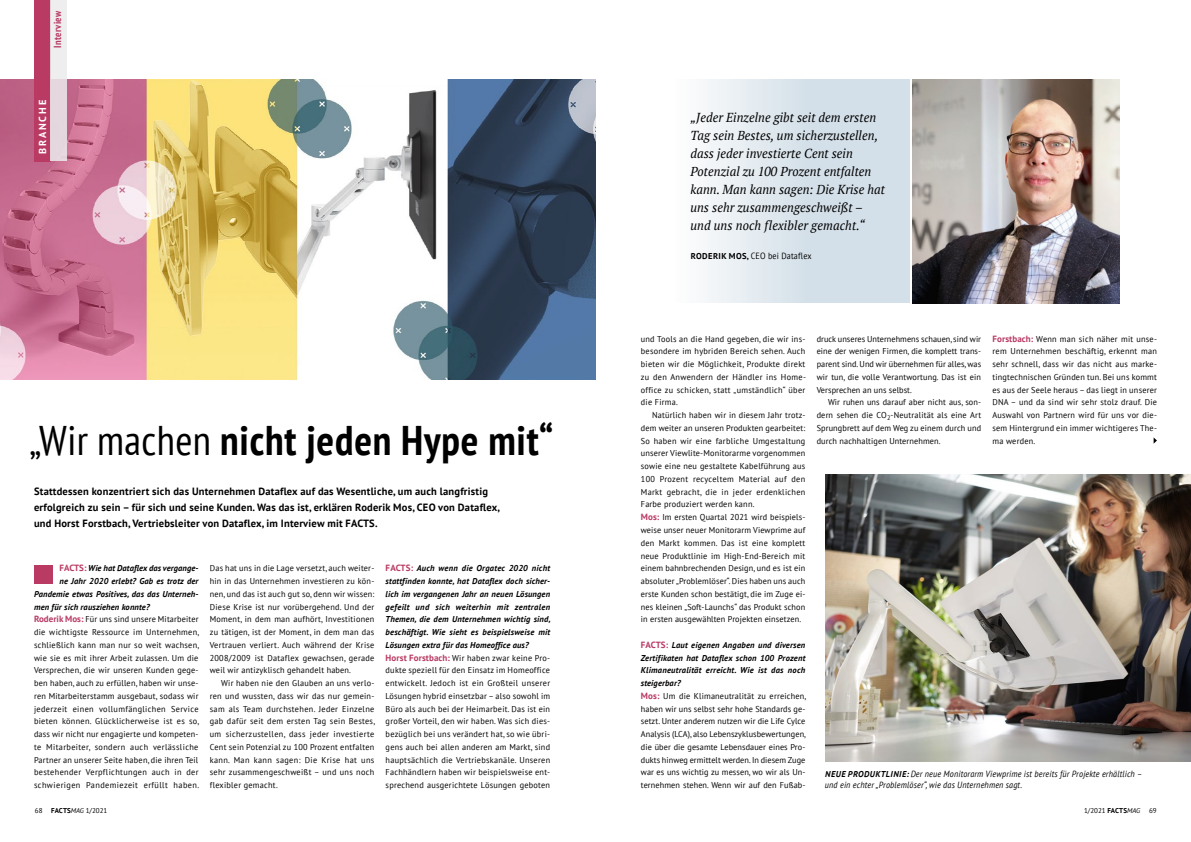
<style>
.page{position:relative;width:1191px;height:842px;background:#fff}
.page>*{position:absolute;margin:0;border:0;box-sizing:border-box;transform-origin:0 0}
.t1{font:700 condensed 41.4px "PT Sans";letter-spacing:.02em;color:#000}
.t2{font:italic 13px/18px "PT Serif";letter-spacing:.005em;color:#000;scale:.95 1}
.t3{font:700 10.5px/16px "PT Sans";letter-spacing:.02em;color:#000}
.t4{font:700 condensed 10.2px "PT Sans";letter-spacing:.03em;color:#b93a63}
.t5{font:700 10.2px "PT Sans";letter-spacing:.19em;color:#fff}
.t6{font:italic 9px/11px "PT Sans";letter-spacing:.02em;color:#000;scale:.9 1}
.t7{font:9px "PT Sans";letter-spacing:.02em;color:#000;scale:.9 1}
.t8{font:8.5px/12.8px "PT Sans";letter-spacing:.025em;color:#000;text-align:justify}
.t9{font:italic 700 8.5px "PT Sans";letter-spacing:.015em;color:#000}
.t10{font:8.5px "PT Sans";letter-spacing:.045em;color:#000}
.t11{font:8.5px "PT Sans";letter-spacing:.05em;color:#000}
.t12{font:7px "PT Sans";color:#000}
.s1{font-weight:400}
.s2{font-style:normal;font-size:9px;color:#b93a63}
.s3{font-weight:700;font-size:9px;color:#b93a63}
.s4{font-weight:700;font-style:italic}
.s5{font-weight:700;font-size:8.5px}
.s6{font-weight:700}
.s7{font-style:italic}
</style>
<div class="page">
<img style="left:0;top:79px;width:595px;height:301px">
<div style="left:34px;top:566px;width:18px;height:18px;background:#b93a63"></div>
<div style="left:667px;top:79px;width:242px;height:224px;background:linear-gradient(to right,#f8fafb,#c9d8e4)"></div>
<img style="left:912px;top:79px;width:207px;height:224px">
<svg style="left:1153px;top:437px;width:4px;height:7px"></svg>
<div style="left:34px;top:0;width:16px;height:161px;background:#b93a63"></div>
<div style="left:50px;top:0;width:17px;height:161px;background:linear-gradient(to bottom,#f0f4f4,#e2d1d8)"></div>
<img style="left:825px;top:474px;width:366px;height:288px">
<p class="t4" style="left:51px;top:48px;width:38px;rotate:-90deg">Interview</p>
<p class="t5" style="left:36px;top:154px;width:56px;rotate:-90deg">BRANCHE</p>
<h1 class="t1" style="left:29px;top:413px;width:525px"><span class="s1">„Wir machen</span> nicht jeden Hype mit“</h1>
<p class="t3" style="left:34px;top:483px;width:467px">Stattdessen konzentriert sich das Unternehmen Dataflex auf das Wesentliche, um auch langfristig erfolgreich zu sein – für sich und seine Kunden. Was das ist, erklären Roderik Mos, CEO von Dataflex, und Horst Forstbach, Vertriebsleiter von Dataflex, im Interview mit FACTS.</p>
<p class="t9" style="left:60px;top:563px;width:140px"><span class="s2">FACTS:</span> Wie hat Dataflex das vergange-</p>
<p class="t9" style="left:60px;top:575px;width:140px">ne Jahr 2020 erlebt? Gab es trotz der</p>
<p class="t9" style="left:34px;top:588px;width:166px">Pandemie etwas Positives, das das Unterneh-</p>
<p class="t9" style="left:34px;top:601px;width:117px">men für sich rausziehen konnte?</p>
<p class="t8" style="left:34px;top:613px;width:166px"><span class="s3">Roderik Mos:</span> Für uns sind unsere Mitarbeiter</p>
<p class="t8" style="left:34px;top:625px;width:167px">die wichtigste Ressource im Unternehmen,</p>
<p class="t8" style="left:34px;top:638px;width:167px">schließlich kann man nur so weit wachsen,</p>
<p class="t8" style="left:34px;top:651px;width:166px">wie sie es mit ihrer Arbeit zulassen. Um die</p>
<p class="t8" style="left:34px;top:664px;width:166px">Versprechen, die wir unseren Kunden gege-</p>
<p class="t8" style="left:34px;top:676px;width:166px">ben haben, auch zu erfüllen, haben wir unse-</p>
<p class="t8" style="left:34px;top:689px;width:166px">ren Mitarbeiterstamm ausgebaut, sodass wir</p>
<p class="t10" style="left:34px;top:703px;width:166px">jederzeit einen vollumfänglichen Service</p>
<p class="t8" style="left:34px;top:715px;width:167px">bieten können. Glücklicherweise ist es so,</p>
<p class="t8" style="left:34px;top:727px;width:166px">dass wir nicht nur engagierte und kompeten-</p>
<p class="t10" style="left:34px;top:741px;width:166px">te Mitarbeiter, sondern auch verlässliche</p>
<p class="t8" style="left:34px;top:753px;width:166px">Partner an unserer Seite haben, die ihren Teil</p>
<p class="t10" style="left:34px;top:767px;width:166px">bestehender Verpflichtungen auch in der</p>
<p class="t11" style="left:34px;top:780px;width:167px">schwierigen Pandemiezeit erfüllt haben.</p>
<p class="t8" style="left:210px;top:562px;width:166px">Das hat uns in die Lage versetzt, auch weiter&shy;hin in das Unternehmen investieren zu kön&shy;nen, und das ist auch gut so, denn wir wissen:<br>Diese Krise ist nur vorübergehend. Und der Moment, in dem man aufhört, Investitionen zu tätigen, ist der Moment, in dem man das Vertrauen verliert. Auch während der Krise 2008/2009 ist Dataflex gewachsen, gerade weil wir antizyklisch gehandelt haben.</p>
<p class="t8" style="left:210px;top:676px;width:167px;text-indent:11px">Wir haben nie den Glauben an uns verlo&shy;ren und wussten, dass wir das nur gemein&shy;sam als Team durchstehen. Jeder Einzelne gab dafür seit dem ersten Tag sein Bestes, um sicherzustellen, dass jeder investierte Cent sein Potenzial zu 100 Prozent entfalten kann. Man kann sagen: Die Krise hat uns sehr zusammengeschweißt – und uns noch flexibler gemacht.</p>
<p class="t8" style="left:386px;top:562px;width:166px;text-align:left"><span class="s3">FACTS:</span> <span class="s4">Auch wenn die Orgatec 2020 nicht stattfinden konnte, hat Dataflex doch sicher&shy;lich im vergangenen Jahr an neuen Lösungen gefeilt und sich weiterhin mit zentralen Themen, die dem Unternehmen wichtig sind, beschäftigt. Wie sieht es beispielsweise mit Lösungen extra für das Homeoffice aus?<br></span><span class="s3">Horst Forstbach:</span> Wir haben zwar keine Pro&shy;dukte speziell für den Einsatz im Homeoffice entwickelt. Jedoch ist ein Großteil unserer Lösungen hybrid einsetzbar – also sowohl im Büro als auch bei der Heimarbeit. Das ist ein großer Vorteil, den wir haben. Was sich dies&shy;bezüglich bei uns verändert hat, so wie übri&shy;gens auch bei allen anderen am Markt, sind hauptsächlich die Vertriebskanäle. Unseren Fachhändlern haben wir beispielsweise ent&shy;sprechend ausgerichtete Lösungen geboten</p>
<p class="t2" style="left:690px;top:109px;width:206px">„Jeder Einzelne gibt seit dem ersten Tag sein Bestes, um sicherzustellen, dass jeder investierte Cent sein Potenzial zu 100 Prozent entfalten kann. Man kann sagen: Die Krise hat uns sehr zusammengeschweißt – und uns noch flexibler gemacht.“</p>
<p class="t7" style="left:690px;top:251px;width:136px"><span class="s5">RODERIK MOS,</span> CEO bei Dataflex</p>
<p class="t8" style="left:641px;top:332px;width:167px">und Tools an die Hand gegeben, die wir ins&shy;besondere im hybriden Bereich sehen. Auch bieten wir die Möglichkeit, Produkte direkt zu den Anwendern der Händler ins Home&shy;office zu schicken, statt „umständlich“ über die Firma.</p>
<p class="t8" style="left:641px;top:409px;width:166px;text-align:left;text-indent:11px">Natürlich haben wir in diesem Jahr trotz&shy;dem weiter an unseren Produkten gearbeitet:<br>So haben wir eine farbliche Umgestaltung unserer Viewlite-Monitorarme vorgenommen sowie eine neu gestaltete Kabelführung aus 100 Prozent recyceltem Material auf den Markt gebracht, die in jeder erdenklichen Farbe produziert werden kann.<br><span class="s3">Mos:</span> Im ersten Quartal 2021 wird beispiels&shy;weise unser neuer Monitorarm Viewprime auf den Markt kommen. Das ist eine komplett neue Produktlinie im High-End-Bereich mit einem bahnbrechenden Design, und es ist ein absoluter „Problemlöser“. Dies haben uns auch erste Kunden schon bestätigt, die im Zuge ei&shy;nes kleinen „Soft-Launchs“ das Produkt schon in ersten ausgewählten Projekten einsetzen.</p>
<p class="t8" style="left:641px;top:638px;width:167px;text-align:left"><span class="s3">FACTS:</span> <span class="s4">Laut eigenen Angaben und diversen Zertifikaten hat Dataflex schon 100 Prozent Klimaneutralität erreicht. Wie ist das noch steigerbar?<br></span><span class="s3">Mos:</span> Um die Klimaneutralität zu erreichen, haben wir uns selbst sehr hohe Standards ge&shy;setzt. Unter anderem nutzen wir die Life Cylce Analysis (LCA), also Lebenszyklusbewertungen, die über die gesamte Lebensdauer eines Pro&shy;dukts hinweg ermittelt werden. In diesem Zuge war es uns wichtig zu messen, wo wir als Un&shy;ternehmen stehen. Wenn wir auf den Fußab-</p>
<p class="t8" style="left:816px;top:332px;width:166px">druck unseres Unternehmens schauen, sind wir eine der wenigen Firmen, die komplett trans&shy;parent sind. Und wir übernehmen für alles, was wir tun, die volle Verantwortung. Das ist ein Versprechen an uns selbst.</p>
<p class="t8" style="left:816px;top:396px;width:166px;text-indent:11px">Wir ruhen uns darauf aber nicht aus, son&shy;dern sehen die CO<sub>2</sub>-Neutralität als eine Art Sprungbrett auf dem Weg zu einem durch und durch nachhaltigen Unternehmen.</p>
<p class="t8" style="left:992px;top:332px;width:166px"><span class="s3">Forstbach:</span> Wenn man sich näher mit unse&shy;rem Unternehmen beschäftig, erkennt man sehr schnell, dass wir das nicht aus marke&shy;tingtechnischen Gründen tun. Bei uns kommt es aus der Seele heraus – das liegt in unserer DNA – und da sind wir sehr stolz drauf. Die Auswahl von Partnern wird für uns vor die&shy;sem Hintergrund ein immer wichtigeres The&shy;ma werden.</p>
<p class="t6" style="left:825px;top:768px;width:354px"><span class="s5">NEUE PRODUKTLINIE:</span> Der neue Monitorarm Viewprime ist bereits für Projekte erhältlich – und ein echter „Problemlöser“, wie das Unternehmen sagt.</p>
<p class="t12" style="left:35px;top:806px;width:9px">68</p>
<p class="t12" style="left:51px;top:806px;width:58px"><span class="s6">FACTS</span><span class="s7">MAG</span> 1/2021</p>
<p class="t12" style="left:1084px;top:806px;width:58px">1/2021 <span class="s6">FACTS</span><span class="s7">MAG</span></p>
<p class="t12" style="left:1149px;top:806px;width:9px">69</p>
</div>
